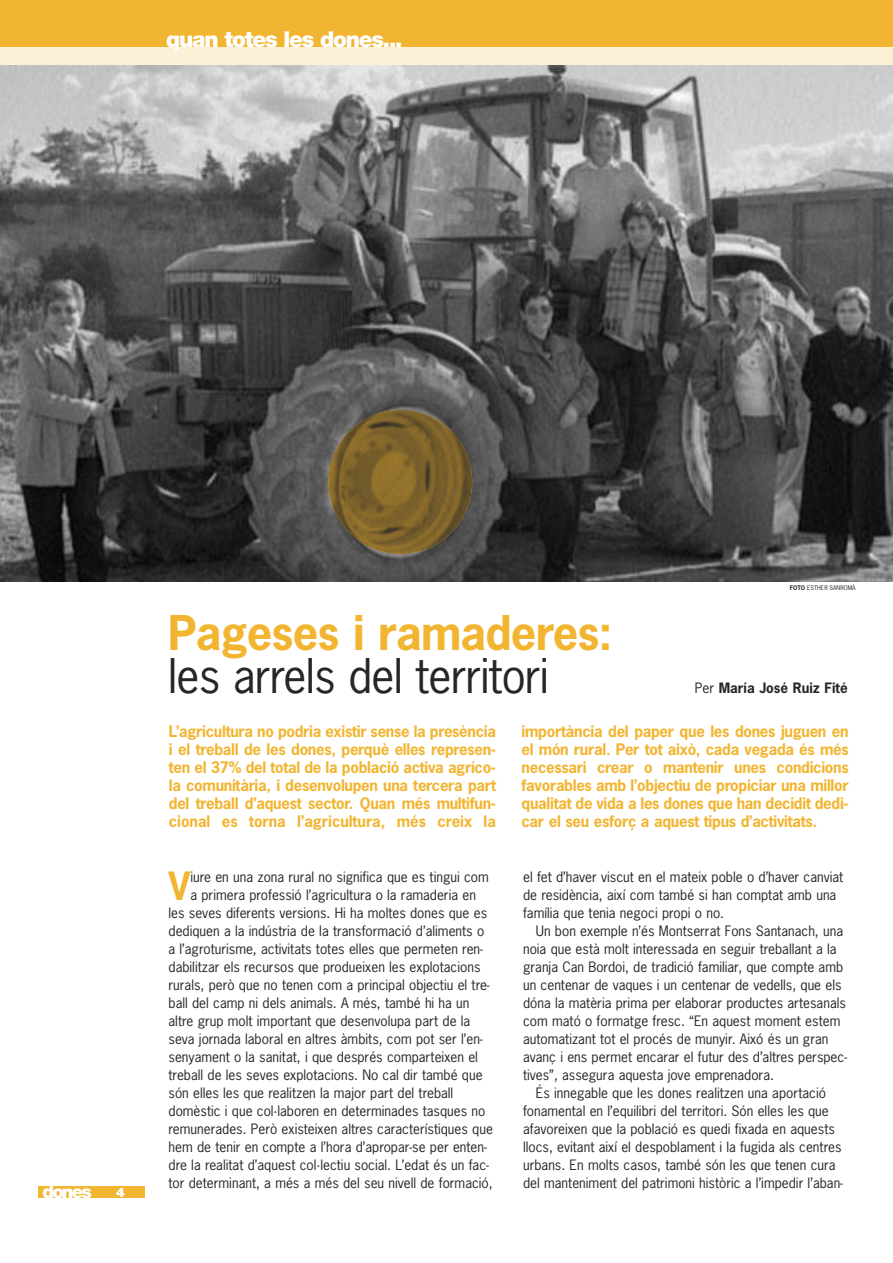
<style>
.page{position:relative;width:893px;height:1263px;background:#fff}
.page>*{position:absolute;margin:0;border:0;box-sizing:border-box;transform-origin:0 0}
.t1{font:45px "News Gothic";letter-spacing:-.015em;color:#272627}
.t2{font:700 45px "News Gothic";letter-spacing:-.02em;color:#f2b531}
.t3{font:700 36.6px "News Gothic";color:#f2b531}
.t4{font:900 21.9px "Helvetica Neue";letter-spacing:-.055em;color:#fff}
.t5{font:900 18px "Helvetica Neue";letter-spacing:-.1em;color:#fff}
.t6{font:700 15px/18px "News Gothic";letter-spacing:-.02em;color:#f2b531;text-align:justify}
.t7{font:13.5px/18px "News Gothic";color:#272627}
.t8{font:700 13.5px "News Gothic";color:#272627}
.t9{font:900 12.9px "Helvetica Neue";color:#fff}
.t10{font:6px "News Gothic";color:#272627}
.s1{font-weight:700}
.s2{font-weight:400}
</style>
<div class="page">
<img style="left:0;top:64px;width:893px;height:518px">
<div style="left:0;top:0;width:893px;height:64px;background:#f2b531"></div>
<div style="left:0;top:47px;width:893px;height:17px;background:#fcf0d6"></div>
<div style="left:38px;top:1186px;width:107px;height:12px;background:#f2b531"></div>
<img style="left:328px;top:410px;width:144px;height:144px;border-radius:50%">
<h3 class="t4" style="left:166px;top:32px;width:238px">quan totes les dones...</h3>
<h3 class="t5" style="left:43px;top:1185px;width:51px">dones</h3>
<p class="t9" style="left:116px;top:1187px;width:10px">4</p>
<h1 class="t2" style="left:168px;top:608px;width:446px">Pageses i ramaderes:</h1>
<h1 class="t1" style="left:168px;top:651px;width:382px">les arrels del territori</h1>
<p class="t10" style="left:790px;top:585px;width:67px"><span class="s1">FOTO</span> ESTHER SANROMÀ</p>
<p class="t8" style="left:695px;top:681px;width:154px"><span class="s2">Per</span> María José Ruiz Fité</p>
<p class="t6" style="left:169px;top:723px;width:329px">L’agricultura no podria existir sense la presència i el treball de les dones, perquè elles represen&shy;ten el 37% del total de la població activa agríco&shy;la comunitària, i desenvolupen una tercera part del treball d’aquest sector. Quan més multifun&shy;cional es torna l’agricultura, més creix la</p>
<p class="t6" style="left:522px;top:723px;width:329px">importància del paper que les dones juguen en el món rural. Per tot això, cada vegada és més necessari crear o mantenir unes condicions favorables amb l’objectiu de propiciar una millor qualitat de vida a les dones que han decidit dedi&shy;car el seu esforç a aquest tipus d’activitats.</p>
<h2 class="t3" style="left:169px;top:866px;width:23px">V</h2>
<p class="t7" style="left:190px;top:868px;width:300px">iure en una zona rural no significa que es tingui com</p>
<p class="t7" style="left:190px;top:886px;width:287px">a primera professió l’agricultura o la ramaderia en</p>
<p class="t7" style="left:169px;top:904px;width:320px">les seves diferents versions. Hi ha moltes dones que es</p>
<p class="t7" style="left:169px;top:922px;width:317px">dediquen a la indústria de la transformació d’aliments o</p>
<p class="t7" style="left:169px;top:940px;width:316px">a l’agroturisme, activitats totes elles que permeten ren-</p>
<p class="t7" style="left:169px;top:958px;width:313px">dabilitzar els recursos que produeixen les explotacions</p>
<p class="t7" style="left:169px;top:976px;width:323px">rurals, però que no tenen com a principal objectiu el tre-</p>
<p class="t7" style="left:169px;top:994px;width:302px">ball del camp ni dels animals. A més, també hi ha un</p>
<p class="t7" style="left:169px;top:1012px;width:303px">altre grup molt important que desenvolupa part de la</p>
<p class="t7" style="left:169px;top:1030px;width:316px">seva jornada laboral en altres àmbits, com pot ser l’en-</p>
<p class="t7" style="left:169px;top:1048px;width:311px">senyament o la sanitat, i que després comparteixen el</p>
<p class="t7" style="left:169px;top:1066px;width:316px">treball de les seves explotacions. No cal dir també que</p>
<p class="t7" style="left:169px;top:1084px;width:286px">són elles les que realitzen la major part del treball</p>
<p class="t7" style="left:169px;top:1102px;width:318px">domèstic i que col·laboren en determinades tasques no</p>
<p class="t7" style="left:169px;top:1120px;width:326px">remunerades. Però existeixen altres característiques que</p>
<p class="t7" style="left:169px;top:1138px;width:320px">hem de tenir en compte a l’hora d’apropar-se per enten-</p>
<p class="t7" style="left:169px;top:1156px;width:322px">dre la realitat d’aquest col·lectiu social. L’edat és un fac-</p>
<p class="t7" style="left:169px;top:1174px;width:326px">tor determinant, a més a més del seu nivell de formació,</p>
<p class="t7" style="left:523px;top:868px;width:322px">el fet d’haver viscut en el mateix poble o d’haver canviat de residència, així com també si han comptat amb una família que tenia negoci propi o no.</p>
<p class="t7" style="left:536px;top:922px;width:309px">Un bon exemple n’és Montserrat Fons Santanach, una</p>
<p class="t7" style="left:523px;top:940px;width:315px">noia que està molt interessada en seguir treballant a la</p>
<p class="t7" style="left:523px;top:958px;width:322px">granja Can Bordoi, de tradició familiar, que compte amb</p>
<p class="t7" style="left:523px;top:976px;width:320px">un centenar de vaques i un centenar de vedells, que els</p>
<p class="t7" style="left:523px;top:994px;width:324px">dóna la matèria prima per elaborar productes artesanals</p>
<p class="t7" style="left:523px;top:1012px;width:319px">com mató o formatge fresc. “En aquest moment estem</p>
<p class="t7" style="left:523px;top:1030px;width:307px">automatizant tot el procés de munyir. Aixó és un gran</p>
<p class="t7" style="left:523px;top:1048px;width:326px">avanç i ens permet encarar el futur des d’altres perspec-</p>
<p class="t7" style="left:523px;top:1066px;width:252px">tives”, assegura aquesta jove emprenadora.</p>
<p class="t7" style="left:536px;top:1084px;width:292px">És innegable que les dones realitzen una aportació</p>
<p class="t7" style="left:523px;top:1102px;width:307px">fonamental en l’equilibri del territori. Són elles les que</p>
<p class="t7" style="left:523px;top:1120px;width:313px">afavoreixen que la població es quedi fixada en aquests</p>
<p class="t7" style="left:523px;top:1138px;width:320px">llocs, evitant així el despoblament i la fugida als centres</p>
<p class="t7" style="left:523px;top:1156px;width:314px">urbans. En molts casos, també són les que tenen cura</p>
<p class="t7" style="left:523px;top:1174px;width:321px">del manteniment del patrimoni històric a l’impedir l’aban-</p>
</div>
